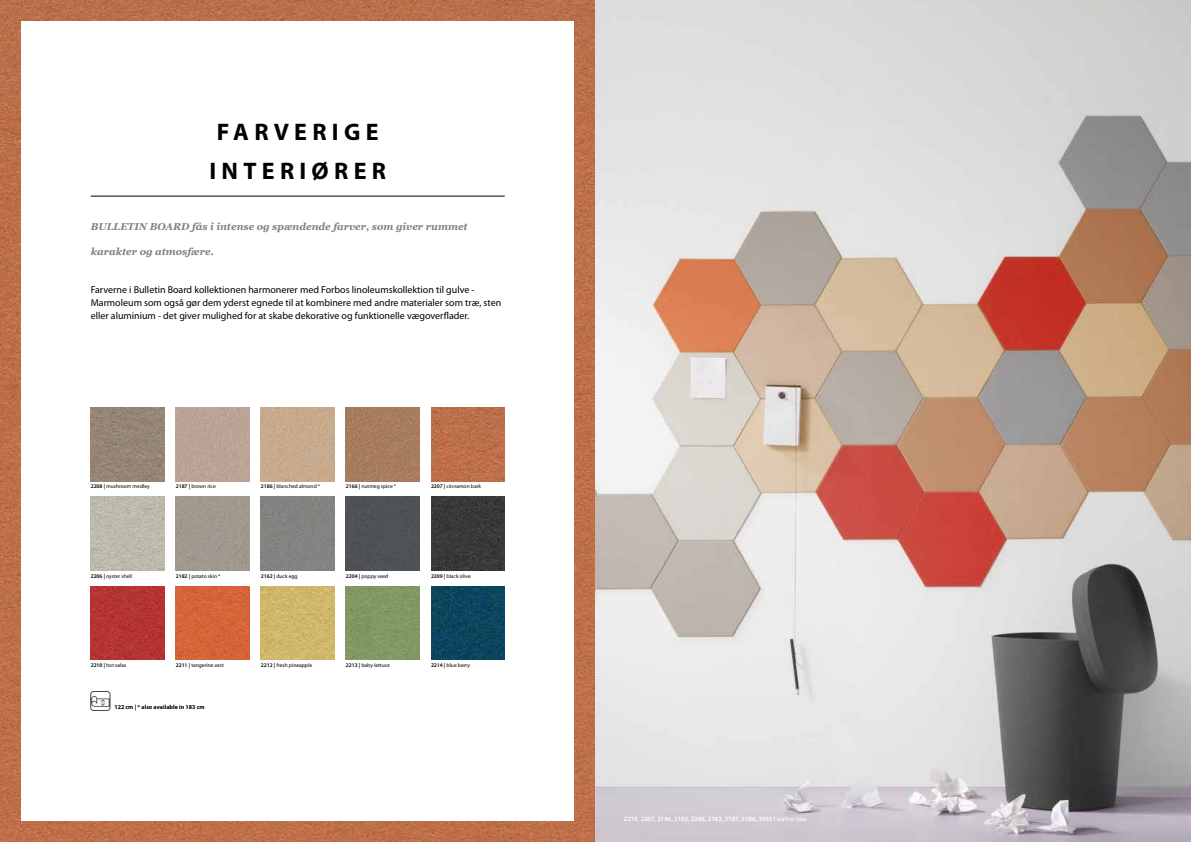
<style>
.page{position:relative;width:1191px;height:842px;background:#fff}
.page>*{position:absolute;margin:0;border:0;box-sizing:border-box;transform-origin:0 0}
.t1{font:700 24px/38.3px "Myriad Pro";letter-spacing:.22em;color:#000;text-align:center}
.t2{font:10px/12.8px "Myriad Pro";color:#000}
.t3{font:italic 700 10px "Georgia";color:#808080}
.t4{font:600 6.5px "Myriad Pro";color:#fff}
.t5{font:700 6px "Myriad Pro";color:#000}
.t6{font:5.5px "Myriad Pro";color:#000}
.s1{font-weight:600}
.s2{font-weight:400}
</style>
<div class="page">
<img style="left:0;top:0;width:1191px;height:842px">
<div style="left:21px;top:21px;width:553px;height:800px;background:#fff"></div>
<div style="left:346px;top:586px;width:74px;height:74px;background:#819864"></div>
<div style="left:346px;top:497px;width:74px;height:74px;background:#4f5257"></div>
<img style="left:346px;top:408px;width:74px;height:73px">
<img style="left:431px;top:586px;width:74px;height:74px">
<img style="left:261px;top:586px;width:73px;height:74px">
<img style="left:176px;top:586px;width:73px;height:74px">
<img style="left:91px;top:586px;width:73px;height:74px">
<img style="left:431px;top:497px;width:74px;height:74px">
<div style="left:261px;top:497px;width:73px;height:74px;background:#838481"></div>
<div style="left:176px;top:497px;width:73px;height:74px;background:#a1998e"></div>
<img style="left:91px;top:497px;width:73px;height:74px">
<img style="left:431px;top:408px;width:74px;height:73px">
<div style="left:261px;top:408px;width:73px;height:73px;background:#c8aa8d"></div>
<div style="left:176px;top:408px;width:73px;height:73px;background:#bba397"></div>
<img style="left:91px;top:408px;width:73px;height:73px">
<hr style="left:91px;top:196px;width:414px;height:1px;background:#000">
<h1 class="t1" style="left:209px;top:112px;width:178px">FARVERIGE<br>INTERIØRER</h1>
<h2 class="t3" style="left:91px;top:219px;width:378px">BULLETIN BOARD fås i intense og spændende farver, som giver rummet</h2>
<h2 class="t3" style="left:91px;top:244px;width:125px">karakter og atmosfære.</h2>
<p class="t2" style="left:91px;top:284px;width:412px">Farverne i Bulletin Board kollektionen harmonerer med Forbos linoleumskollektion til gulve -<br>Marmoleum som også gør dem yderst egnede til at kombinere med andre materialer som træ, sten eller aluminium - det giver mulighed for at skabe dekorative og funktionelle vægoverflader.</p>
<p class="t6" style="left:91px;top:483px;width:60px"><span class="s1">2208 |</span> mushroom medley</p>
<p class="t6" style="left:176px;top:483px;width:41px"><span class="s1">2187 |</span> brown rice</p>
<p class="t6" style="left:261px;top:483px;width:61px"><span class="s1">2186 |</span> blanched almond *</p>
<p class="t6" style="left:431px;top:483px;width:52px"><span class="s1">2207 |</span> cinnamon bark</p>
<p class="t6" style="left:346px;top:483px;width:52px"><span class="s1">2166 |</span> nutmeg spice *</p>
<p class="t6" style="left:91px;top:573px;width:43px"><span class="s1">2206 |</span> oyster shell</p>
<p class="t6" style="left:176px;top:573px;width:46px"><span class="s1">2182 |</span> potato skin *</p>
<p class="t6" style="left:261px;top:573px;width:38px"><span class="s1">2162 |</span> duck egg</p>
<p class="t6" style="left:431px;top:573px;width:41px"><span class="s1">2209 |</span> black olive</p>
<p class="t6" style="left:346px;top:573px;width:44px"><span class="s1">2204 |</span> poppy seed</p>
<p class="t6" style="left:91px;top:662px;width:37px"><span class="s1">2210 |</span> hot salsa</p>
<p class="t6" style="left:176px;top:662px;width:50px"><span class="s1">2211 |</span> tangerine zest</p>
<p class="t6" style="left:261px;top:662px;width:53px"><span class="s1">2212 |</span> fresh pineapple</p>
<p class="t6" style="left:431px;top:662px;width:41px"><span class="s1">2214 |</span> blue berry</p>
<p class="t6" style="left:346px;top:662px;width:46px"><span class="s1">2213 |</span> baby lettuce</p>
<p class="t5" style="left:114px;top:703px;width:92px">122 cm | * also available in 183 cm</p>
<p class="t4" style="left:624px;top:815px;width:185px">2210, 2207, 2166, 2162, 2206, 2182, 2187, 2186, 3363 I <span class="s2">walton lilac</span></p>
</div>
